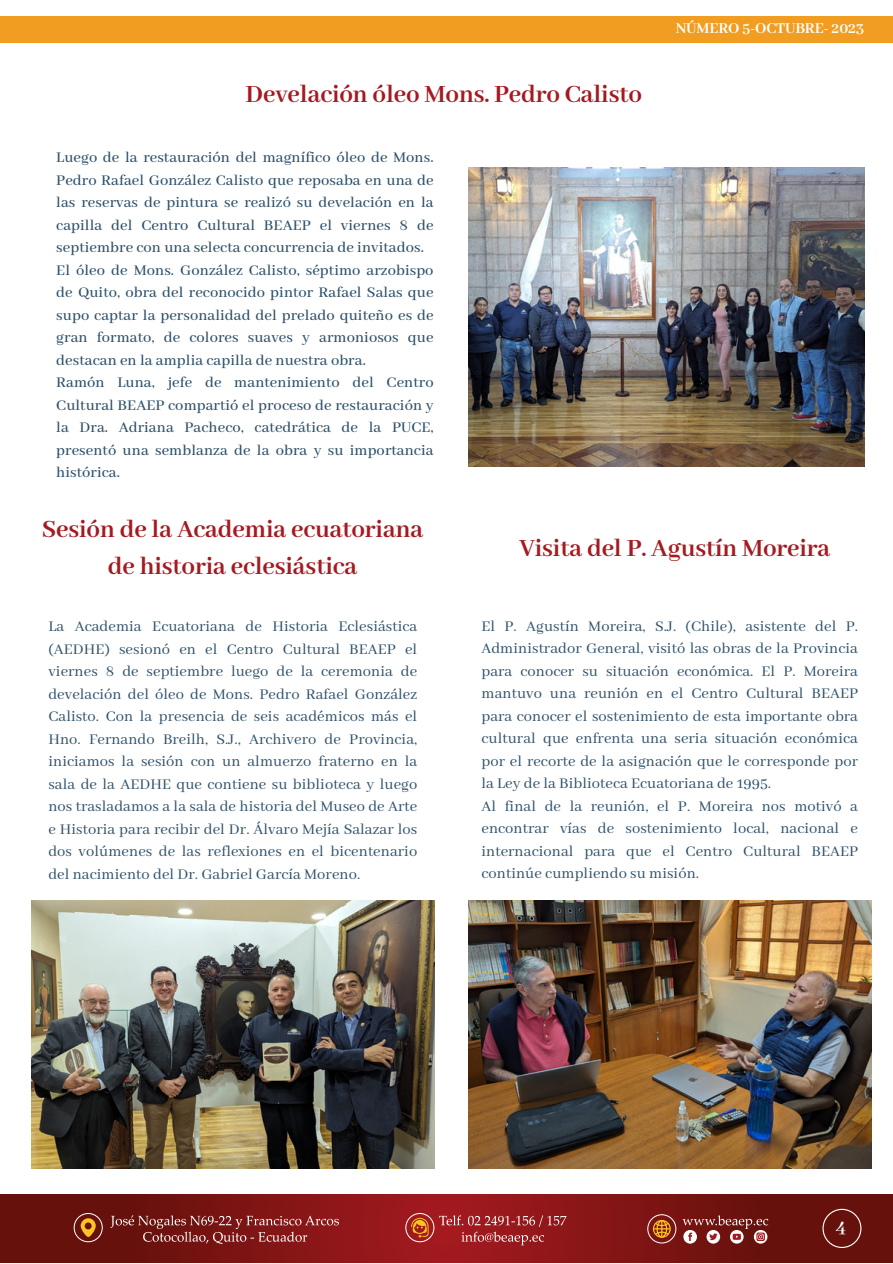
<style>
.page{position:relative;width:893px;height:1264px;background:#fff}
.page>*{position:absolute;margin:0;border:0;box-sizing:border-box;transform-origin:0 0}
.t1{font:700 27px/37px "Abhaya Libre";letter-spacing:-.005em;color:#a41a20;text-align:center}
.t2{font:700 27px "Abhaya Libre";letter-spacing:-.005em;color:#a51a20}
.t3{font:600 21px "Abhaya Libre";color:#fff}
.t4{font:16.5px/22.5px "Abhaya Libre";letter-spacing:.005em;color:#2d5069;text-align:justify}
.t5{font:500 16.5px/22.5px "Abhaya Libre";letter-spacing:.005em;color:#2d5069;text-align:justify}
.t6{font:700 16.5px "Abhaya Libre";letter-spacing:-.005em;color:#fff}
</style>
<div class="page">
<div style="left:0;top:16px;width:892px;height:27px;background:#f19d21"></div>
<svg style="left:0;top:1194px;width:892px;height:68px;background:#7b1514"></svg>
<svg style="left:111px;top:1215px;width:228px;height:28px;background:#8b3331"></svg>
<svg style="left:439px;top:1215px;width:127px;height:30px;background:#a63438"></svg>
<div style="left:405px;top:1212px;width:29px;height:30px;border:1px solid #fff;border-radius:50%"></div>
<svg style="left:411px;top:1217px;width:17px;height:20px"></svg>
<div style="left:647px;top:1214px;width:29px;height:29px;border:1px solid #fff;border-radius:50%"></div>
<svg style="left:653px;top:1219px;width:17px;height:18px"></svg>
<div style="left:74px;top:1212px;width:29px;height:30px;border:1px solid #fff;border-radius:50%"></div>
<svg style="left:81px;top:1218px;width:15px;height:18px"></svg>
<div style="left:683px;top:1229px;width:14px;height:14px;background:#fff;border-radius:50%"></div>
<div style="left:730px;top:1229px;width:13px;height:14px;background:#fff;border-radius:50%"></div>
<div style="left:706px;top:1229px;width:14px;height:14px;background:#fff;border-radius:50%"></div>
<svg style="left:753px;top:1229px;width:14px;height:14px"></svg>
<svg style="left:682px;top:1215px;width:86px;height:25px;background:#924946"></svg>
<div style="left:822px;top:1208px;width:39px;height:39px;border:1px solid #fff;border-radius:50%"></div>
<img style="left:31px;top:900px;width:403px;height:267px">
<img style="left:468px;top:167px;width:396px;height:299px">
<img style="left:468px;top:900px;width:403px;height:267px">
<p class="t1" style="left:245px;top:76px;width:398px">Develación óleo Mons. Pedro Calisto</p>
<p class="t5" style="left:56px;top:147px;width:379px">Luego de la restauración del magnífico óleo de Mons.<br>Pedro Rafael González Calisto que reposaba en una de las reservas de pintura se realizó su develación en la capilla del Centro Cultural BEAEP el viernes 8 de septiembre con una selecta concurrencia de invitados.</p>
<p class="t5" style="left:56px;top:259px;width:379px">El óleo de Mons. González Calisto, séptimo arzobispo de Quito, obra del reconocido pintor Rafael Salas que supo captar la personalidad del prelado quiteño es de gran formato, de colores suaves y armoniosos que destacan en la amplia capilla de nuestra obra.</p>
<p class="t5" style="left:56px;top:371px;width:379px">Ramón Luna, jefe de mantenimiento del Centro Cultural BEAEP compartió el proceso de restauración y la Dra. Adriana Pacheco, catedrática de la PUCE, presentó una semblanza de la obra y su importancia histórica.</p>
<p class="t6" style="left:675px;top:20px;width:190px">NÚMERO 5-OCTUBRE- 2023</p>
<p class="t1" style="left:42px;top:512px;width:383px">Sesión de la Academia ecuatoriana de historia eclesiástica</p>
<p class="t4" style="left:48px;top:616px;width:370px">La Academia Ecuatoriana de Historia Eclesiástica (AEDHE) sesionó en el Centro Cultural BEAEP el viernes 8 de septiembre luego de la ceremonia de develación del óleo de Mons. Pedro Rafael González Calisto. Con la presencia de seis académicos más el Hno. Fernando Breilh, S.J., Archivero de Provincia, iniciamos la sesión con un almuerzo fraterno en la sala de la AEDHE que contiene su biblioteca y luego nos trasladamos a la sala de historia del Museo de Arte e Historia para recibir del Dr. Álvaro Mejía Salazar los dos volúmenes de las reflexiones en el bicentenario del nacimiento del Dr. Gabriel García Moreno.</p>
<p class="t2" style="left:519px;top:533px;width:312px">Visita del P. Agustín Moreira</p>
<p class="t4" style="left:481px;top:615px;width:378px">El P. Agustín Moreira, S.J. (Chile), asistente del P.<br>Administrador General, visitó las obras de la Provincia para conocer su situación económica. El P. Moreira mantuvo una reunión en el Centro Cultural BEAEP para conocer el sostenimiento de esta importante obra cultural que enfrenta una seria situación económica por el recorte de la asignación que le corresponde por la Ley de la Biblioteca Ecuatoriana de 1995.</p>
<p class="t4" style="left:481px;top:795px;width:378px">Al final de la reunión, el P. Moreira nos motivó a encontrar vías de sostenimiento local, nacional e internacional para que el Centro Cultural BEAEP continúe cumpliendo su misión.</p>
<p class="t3" style="left:835px;top:1215px;width:12px">4</p>
</div>
